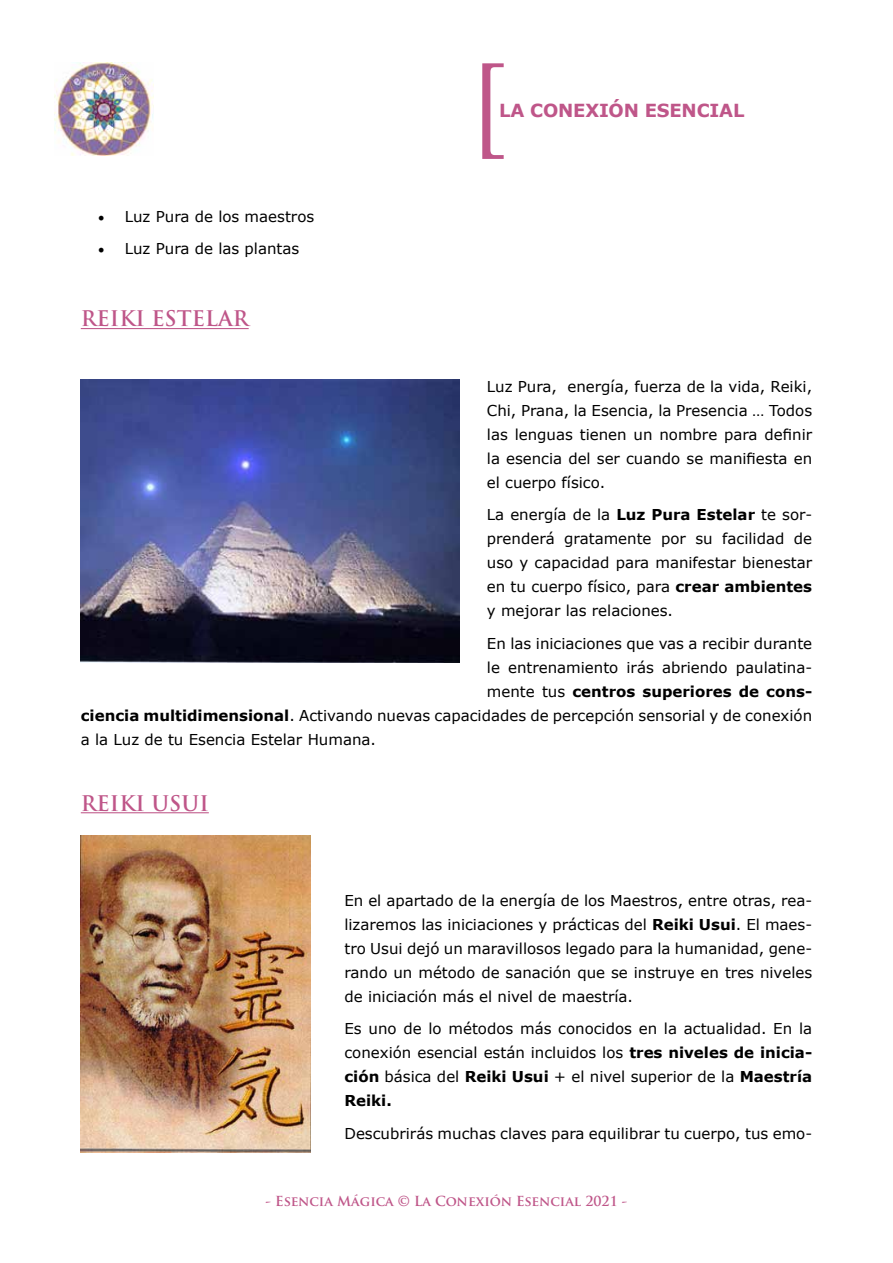
<style>
.page{position:relative;width:893px;height:1263px;background:#fff}
.page>*{position:absolute;margin:0;border:0;box-sizing:border-box;transform-origin:0 0}
.t1{font:105px "Century Schoolbook";color:#bf5689}
.t2{font:700 21px "Trajan Pro";color:#bf5689}
.t3{font:700 18px "Verdana";letter-spacing:-.01em;color:#bf5689}
.t4{font:15px/24px "Verdana";color:#000;text-align:justify}
.t5{font:700 15px "Verdana";color:#000}
.t6{font:700 13.5px "Trajan Pro";color:#bf5689}
.s1{font-family:"Minion Pro";font-size:18px}
.s2{font-weight:700}
.s3{font-weight:400}
</style>
<div class="page">
<img style="left:54px;top:62px;width:100px;height:93px">
<hr style="left:81px;top:328px;width:168px;height:1px;background:#bf5689">
<hr style="left:81px;top:812px;width:128px;height:1px;background:#bf5689">
<img style="left:81px;top:379px;width:378px;height:284px">
<img style="left:81px;top:836px;width:229px;height:316px">
<p class="t4" style="left:98px;top:204px;width:218px"><span class="s1">•</span> Luz Pura de los maestros</p>
<p class="t4" style="left:98px;top:237px;width:203px"><span class="s1">•</span> Luz Pura de las plantas</p>
<h2 class="t2" style="left:81px;top:306px;width:169px">REIKI ESTELAR</h2>
<h1 class="t1" style="left:470px;top:36px;width:36px">[</h1>
<p class="t3" style="left:499px;top:98px;width:247px">LA CONEXIÓN ESENCIAL</p>
<p class="t4" style="left:487px;top:374px;width:327px">Luz Pura, energía, fuerza de la vida, Reiki, Chi, Prana, la Esencia, la Presencia … Todos las lenguas tienen un nombre para definir la esencia del ser cuando se manifiesta en el cuerpo físico.</p>
<p class="t4" style="left:487px;top:502px;width:327px">La energía de la <span class="s2">Luz Pura Estelar</span> te sor&shy;prenderá gratamente por su facilidad de uso y capacidad para manifestar bienestar en tu cuerpo físico, para <span class="s2">crear ambientes </span>y mejorar las relaciones.</p>
<p class="t4" style="left:487px;top:631px;width:327px">En las iniciaciones que vas a recibir durante</p>
<p class="t4" style="left:487px;top:655px;width:327px">le entrenamiento irás abriendo paulatina-</p>
<p class="t5" style="left:487px;top:680px;width:327px"><span class="s3">mente tus</span> centros superiores de cons-</p>
<p class="t4" style="left:81px;top:703px;width:733px"><span class="s2">ciencia multidimensional</span>. Activando nuevas capacidades de percepción sensorial y de conexión</p>
<p class="t4" style="left:81px;top:727px;width:297px">a la Luz de tu Esencia Estelar Humana.</p>
<h2 class="t2" style="left:81px;top:790px;width:130px">REIKI USUI</h2>
<p class="t4" style="left:344px;top:888px;width:469px">En el apartado de la energía de los Maestros, entre otras, rea&shy;lizaremos las iniciaciones y prácticas del <span class="s2">Reiki Usui</span>. El maes&shy;tro Usui dejó un maravillosos legado para la humanidad, gene&shy;rando un método de sanación que se instruye en tres niveles de iniciación más el nivel de maestría.</p>
<p class="t4" style="left:344px;top:1017px;width:469px">Es uno de lo métodos más conocidos en la actualidad. En la conexión esencial están incluidos los <span class="s2">tres niveles de inicia&shy;ción</span> básica del <span class="s2">Reiki Usui</span> + el nivel superior de la <span class="s2">Maestría Reiki.</span></p>
<p class="t4" style="left:344px;top:1121px;width:469px">Descubrirás muchas claves para equilibrar tu cuerpo, tus emo-</p>
<p class="t6" style="left:265px;top:1193px;width:364px">- Esencia Mágica © La Conexión Esencial 2021 -</p>
</div>
